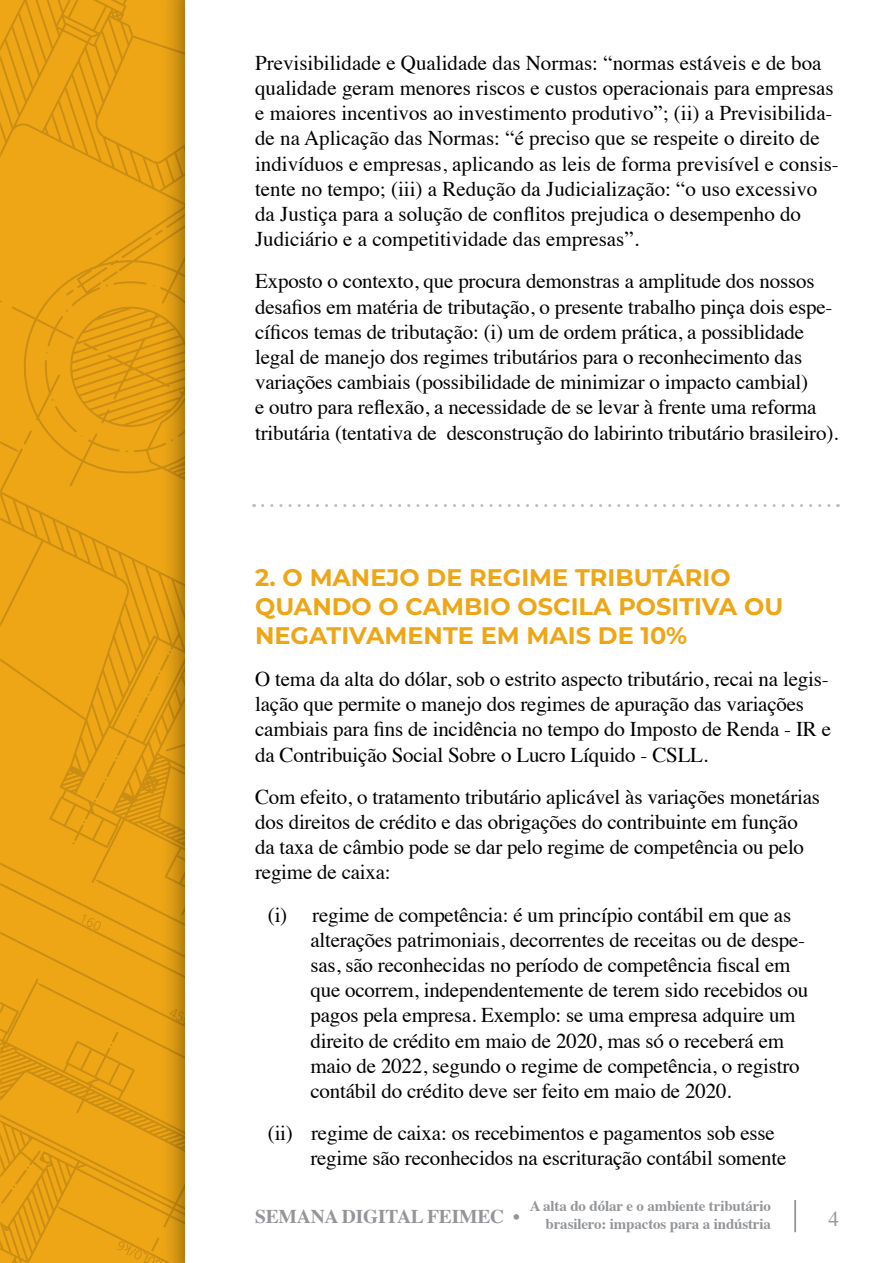
<style>
.page{position:relative;width:893px;height:1263px;background:#fff}
.page>*{position:absolute;margin:0;border:0;box-sizing:border-box;transform-origin:0 0}
.t1{font:700 24px/28.8px "Montserrat";color:#eea616}
.t2{font:21px/25.2px "Times";letter-spacing:-.01em;color:#000}
.t3{font:21px "Times";color:#939598}
.t4{font:700 19.5px "Times";letter-spacing:-.01em;color:#939598}
.t5{font:700 15px/18px "Times";letter-spacing:-.01em;color:#939598;text-align:right}
</style>
<div class="page">
<svg style="left:0;top:0;width:159px;height:862px;fill:#eea616"></svg>
<svg style="left:102px;top:271px;width:45px;height:16px"></svg>
<svg style="left:122px;top:200px;width:37px;height:58px"></svg>
<svg style="left:66px;top:290px;width:8px;height:6px"></svg>
<svg style="left:0;top:862px;width:159px;height:401px;fill:#eea616"></svg>
<svg style="left:110px;top:1032px;width:8px;height:14px"></svg>
<div style="left:159px;top:0;width:734px;height:1263px;background:#000;opacity:.5"></div>
<div style="left:185px;top:0;width:708px;height:1263px;background:#fff"></div>
<hr style="left:794px;top:1200px;width:2px;height:32px;background:#939598">
<svg style="left:252px;top:504px;width:588px;height:3px"></svg>
<p class="t2" style="left:255px;top:48px;width:585px">Previsibilidade e Qualidade das Normas: “normas estáveis e de boa qualidade geram menores riscos e custos operacionais para empresas e maiores incentivos ao investimento produtivo”; (ii) a Previsibilida&shy;de na Aplicação das Normas: “é preciso que se respeite o direito de indivíduos e empresas, aplicando as leis de forma previsível e consis&shy;tente no tempo; (iii) a Redução da Judicialização: “o uso excessivo da Justiça para a solução de conflitos prejudica o desempenho do Judiciário e a competitividade das empresas”.</p>
<p class="t2" style="left:255px;top:267px;width:585px">Exposto o contexto, que procura demonstras a amplitude dos nossos desafios em matéria de tributação, o presente trabalho pinça dois espe&shy;cíficos temas de tributação: (i) um de ordem prática, a possiblidade legal de manejo dos regimes tributários para o reconhecimento das variações cambiais (possibilidade de minimizar o impacto cambial)<br>e outro para reflexão, a necessidade de se levar à frente uma reforma tributária (tentativa de desconstrução do labirinto tributário brasileiro).</p>
<p class="t1" style="left:255px;top:562px;width:530px">2. O MANEJO DE REGIME TRIBUTÁRIO<br>QUANDO O CAMBIO OSCILA POSITIVA OU<br>NEGATIVAMENTE EM MAIS DE 10%</p>
<p class="t2" style="left:255px;top:664px;width:577px">O tema da alta do dólar, sob o estrito aspecto tributário, recai na legis&shy;lação que permite o manejo dos regimes de apuração das variações cambiais para fins de incidência no tempo do Imposto de Renda - IR e da Contribuição Social Sobre o Lucro Líquido - CSLL.</p>
<p class="t2" style="left:255px;top:782px;width:566px">Com efeito, o tratamento tributário aplicável às variações monetárias dos direitos de crédito e das obrigações do contribuinte em função da taxa de câmbio pode se dar pelo regime de competência ou pelo regime de caixa:</p>
<p class="t2" style="left:310px;top:900px;width:499px;text-indent:-43px">(i) regime de competência: é um princípio contábil em que as alterações patrimoniais, decorrentes de receitas ou de despe&shy;sas, são reconhecidas no período de competência fiscal em que ocorrem, independentemente de terem sido recebidos ou pagos pela empresa. Exemplo: se uma empresa adquire um direito de crédito em maio de 2020, mas só o receberá em maio de 2022, segundo o regime de competência, o registro contábil do crédito deve ser feito em maio de 2020.</p>
<p class="t2" style="left:310px;top:1119px;width:477px;text-indent:-43px">(ii) regime de caixa: os recebimentos e pagamentos sob esse regime são reconhecidos na escrituração contábil somente</p>
<p class="t4" style="left:255px;top:1198px;width:266px">SEMANA DIGITAL FEIMEC •</p>
<p class="t5" style="left:530px;top:1195px;width:243px">A alta do dólar e o ambiente tributário brasilero: impactos para a indústria</p>
<p class="t3" style="left:829px;top:1199px;width:12px">4</p>
</div>
